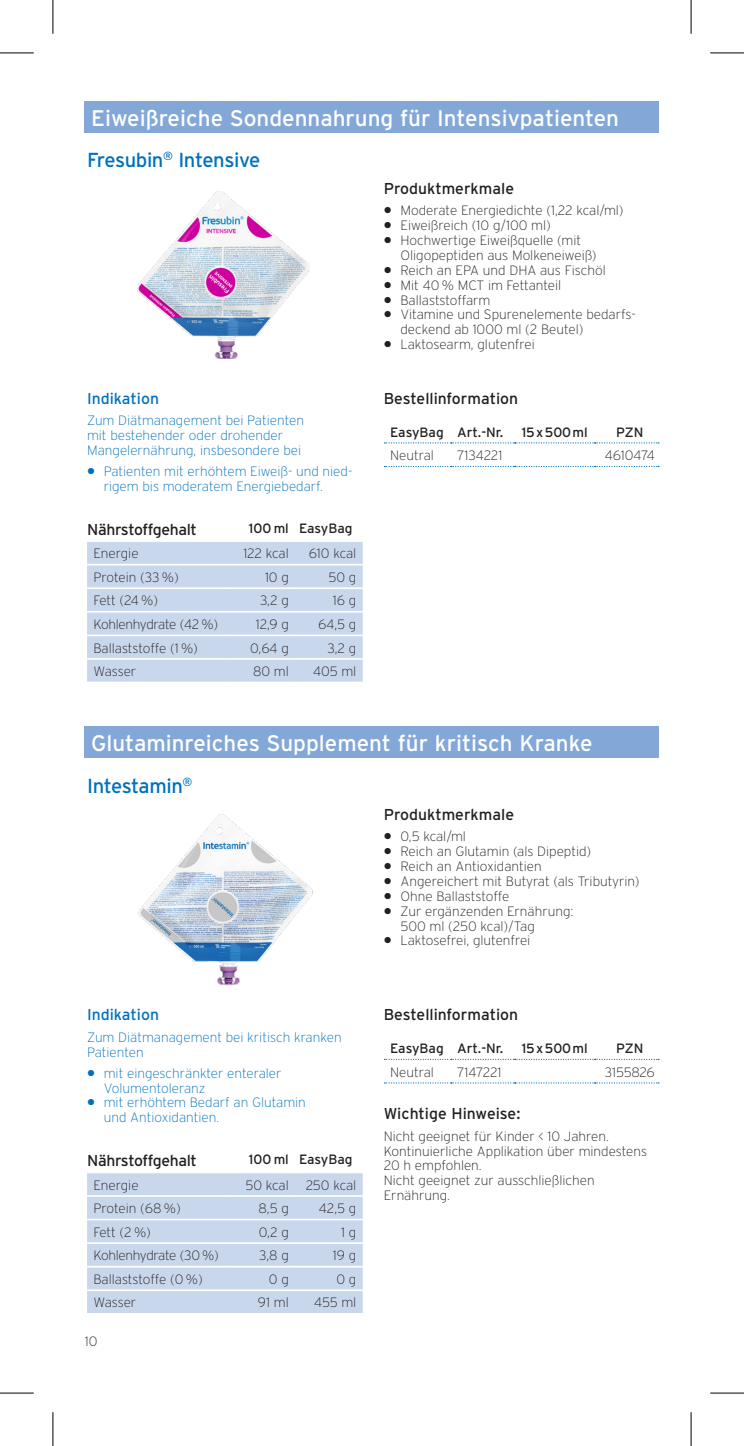
<style>
.page{position:relative;width:744px;height:1446px;background:#fff}
.page>*{position:absolute;margin:0;border:0;box-sizing:border-box;transform-origin:0 0}
.t1{font:22.5px "Interstate";color:#fff}
.t2{font:20.25px "Interstate";letter-spacing:-.02em;color:#0071bb}
.t3{font:15.75px "Interstate";color:#231f20}
.t4{font:15.75px "Interstate";letter-spacing:-.02em;color:#231f20}
.t5{font:15.75px "Interstate";color:#0071bb}
.t6{font:200 13.5px/14.8px "Interstate";color:#231f20}
.t7{font:200 13.5px/14.8px "Interstate";color:#0071bb}
.t8{font:13.5px "Interstate";color:#231f20}
.t9{font:200 13.5px "Interstate";letter-spacing:-.02em;color:#231f20}
.s1{font-weight:900}
</style>
<div class="page">
<div style="left:87px;top:542px;width:276px;height:139px;background:#c9d7ed"></div>
<hr style="left:87px;top:563px;width:141px;height:2px;background:#fff">
<hr style="left:228px;top:563px;width:67px;height:2px;background:#fff">
<hr style="left:295px;top:563px;width:68px;height:2px;background:#fff">
<hr style="left:87px;top:587px;width:141px;height:2px;background:#fff">
<hr style="left:228px;top:587px;width:67px;height:2px;background:#fff">
<hr style="left:295px;top:587px;width:68px;height:2px;background:#fff">
<hr style="left:87px;top:611px;width:141px;height:1px;background:#fff">
<hr style="left:228px;top:611px;width:67px;height:1px;background:#fff">
<hr style="left:295px;top:611px;width:68px;height:1px;background:#fff">
<hr style="left:228px;top:634px;width:67px;height:2px;background:#fff">
<hr style="left:295px;top:634px;width:68px;height:2px;background:#fff">
<hr style="left:228px;top:658px;width:67px;height:1px;background:#fff">
<hr style="left:295px;top:658px;width:68px;height:1px;background:#fff">
<hr style="left:87px;top:634px;width:141px;height:2px;background:#fff">
<hr style="left:87px;top:658px;width:141px;height:1px;background:#fff">
<svg style="left:384px;top:442px;width:275px;height:25px"></svg>
<div style="left:85px;top:101px;width:574px;height:32px;background:#83a8d7"></div>
<div style="left:87px;top:1173px;width:276px;height:139px;background:#c9d7ed"></div>
<hr style="left:87px;top:1194px;width:141px;height:2px;background:#fff">
<hr style="left:228px;top:1194px;width:67px;height:2px;background:#fff">
<hr style="left:295px;top:1194px;width:68px;height:2px;background:#fff">
<hr style="left:87px;top:1218px;width:141px;height:2px;background:#fff">
<hr style="left:228px;top:1218px;width:67px;height:2px;background:#fff">
<hr style="left:295px;top:1218px;width:68px;height:2px;background:#fff">
<hr style="left:87px;top:1242px;width:141px;height:1px;background:#fff">
<hr style="left:228px;top:1242px;width:67px;height:1px;background:#fff">
<hr style="left:295px;top:1242px;width:68px;height:1px;background:#fff">
<hr style="left:228px;top:1265px;width:67px;height:2px;background:#fff">
<hr style="left:295px;top:1265px;width:68px;height:2px;background:#fff">
<hr style="left:228px;top:1289px;width:67px;height:1px;background:#fff">
<hr style="left:295px;top:1289px;width:68px;height:1px;background:#fff">
<hr style="left:87px;top:1265px;width:141px;height:2px;background:#fff">
<hr style="left:87px;top:1289px;width:141px;height:1px;background:#fff">
<svg style="left:384px;top:1058px;width:275px;height:25px"></svg>
<div style="left:85px;top:726px;width:574px;height:32px;background:#83a8d7"></div>
<img style="left:138px;top:191px;width:171px;height:167px">
<img style="left:138px;top:814px;width:175px;height:172px">
<hr style="left:0;top:53px;width:34px;height:1px;background:#000">
<hr style="left:710px;top:53px;width:34px;height:1px;background:#000">
<hr style="left:0;top:1392px;width:34px;height:1px;background:#000">
<hr style="left:710px;top:1392px;width:34px;height:1px;background:#000">
<hr style="left:53px;top:0;width:1px;height:34px;background:#000">
<hr style="left:53px;top:1411px;width:1px;height:34px;background:#000">
<hr style="left:690px;top:0;width:1px;height:34px;background:#000">
<hr style="left:690px;top:1411px;width:1px;height:34px;background:#000">
<h1 class="t1" style="left:91px;top:105px;width:529px">Eiweißreiche Sondennahrung für Intensivpatienten</h1>
<h2 class="t2" style="left:87px;top:149px;width:175px">Fresubin<sup>®</sup> Intensive</h2>
<p class="t5" style="left:87px;top:389px;width:73px">Indikation</p>
<p class="t7" style="left:87px;top:413px;width:218px">Zum Diätmanagement bei Patienten mit bestehender oder drohender<br>Mangelernährung, insbesondere bei</p>
<p class="t7" style="left:104px;top:464px;width:250px;text-indent:-17px"><span class="s1">•</span> Patienten mit erhöhtem Eiweiß- und nied&shy;rigem bis moderatem Energiebedarf.</p>
<p class="t4" style="left:87px;top:520px;width:111px">Nährstoffgehalt</p>
<p class="t8" style="left:249px;top:520px;width:105px">100 ml EasyBag</p>
<p class="t6" style="left:93px;top:546px;width:47px">Energie</p>
<p class="t6" style="left:243px;top:546px;width:47px">122 kcal</p>
<p class="t6" style="left:309px;top:546px;width:49px">610 kcal</p>
<p class="t6" style="left:93px;top:569px;width:87px">Protein (33 %)</p>
<p class="t6" style="left:265px;top:569px;width:25px">10 g</p>
<p class="t6" style="left:328px;top:569px;width:29px">50 g</p>
<p class="t6" style="left:93px;top:593px;width:66px">Fett (24 %)</p>
<p class="t6" style="left:260px;top:593px;width:30px">3,2 g</p>
<p class="t6" style="left:333px;top:593px;width:25px">16 g</p>
<p class="t9" style="left:93px;top:617px;width:126px">Kohlenhydrate (42 %)</p>
<p class="t6" style="left:256px;top:616px;width:35px">12,9 g</p>
<p class="t6" style="left:318px;top:616px;width:40px">64,5 g</p>
<p class="t6" style="left:93px;top:640px;width:106px">Ballaststoffe (1 %)</p>
<p class="t6" style="left:250px;top:640px;width:40px">0,64 g</p>
<p class="t6" style="left:327px;top:640px;width:30px">3,2 g</p>
<p class="t6" style="left:93px;top:664px;width:44px">Wasser</p>
<p class="t6" style="left:253px;top:664px;width:37px">80 ml</p>
<p class="t6" style="left:313px;top:664px;width:45px">405 ml</p>
<p class="t3" style="left:384px;top:180px;width:132px">Produktmerkmale</p>
<p class="t6" style="left:384px;top:203px;width:241px"><span class="s1">•</span> Moderate Energiedichte (1,22 kcal/ml)</p>
<p class="t6" style="left:384px;top:218px;width:168px"><span class="s1">•</span> Eiweißreich (10 g/100 ml)</p>
<p class="t6" style="left:400px;top:233px;width:197px;text-indent:-17px"><span class="s1">•</span> Hochwertige Eiweißquelle (mit<br>Oligopeptiden aus Molkeneiweiß)</p>
<p class="t6" style="left:384px;top:262px;width:223px"><span class="s1">•</span> Reich an EPA und DHA aus Fischöl</p>
<p class="t6" style="left:384px;top:277px;width:179px"><span class="s1">•</span> Mit 40 % MCT im Fettanteil</p>
<p class="t6" style="left:384px;top:292px;width:108px"><span class="s1">•</span> Ballaststoffarm</p>
<p class="t6" style="left:400px;top:307px;width:236px;text-indent:-17px"><span class="s1">•</span> Vitamine und Spurenelemente bedarfs&shy;deckend ab 1000 ml (2 Beutel)</p>
<p class="t6" style="left:384px;top:337px;width:152px"><span class="s1">•</span> Laktosearm, glutenfrei</p>
<p class="t3" style="left:384px;top:389px;width:136px">Bestellinformation</p>
<p class="t8" style="left:390px;top:424px;width:114px">EasyBag Art.-Nr.</p>
<p class="t8" style="left:522px;top:424px;width:67px">15x500ml</p>
<p class="t8" style="left:616px;top:424px;width:29px">PZN</p>
<p class="t6" style="left:390px;top:448px;width:45px">Neutral</p>
<p class="t6" style="left:457px;top:448px;width:47px">7134221</p>
<p class="t6" style="left:605px;top:448px;width:51px">4610474</p>
<h1 class="t1" style="left:91px;top:730px;width:503px">Glutaminreiches Supplement für kritisch Kranke</h1>
<h2 class="t2" style="left:87px;top:774px;width:107px">Intestamin<sup>®</sup></h2>
<p class="t5" style="left:87px;top:1005px;width:73px">Indikation</p>
<p class="t7" style="left:87px;top:1029px;width:256px">Zum Diätmanagement bei kritisch kranken<br>Patienten</p>
<p class="t7" style="left:104px;top:1065px;width:179px;text-indent:-17px"><span class="s1">•</span> mit eingeschränkter enteraler<br>Volumentoleranz</p>
<p class="t7" style="left:104px;top:1095px;width:204px;text-indent:-17px"><span class="s1">•</span> mit erhöhtem Bedarf an Glutamin und Antioxidantien.</p>
<p class="t4" style="left:87px;top:1151px;width:111px">Nährstoffgehalt</p>
<p class="t8" style="left:249px;top:1151px;width:105px">100 ml EasyBag</p>
<p class="t6" style="left:93px;top:1177px;width:47px">Energie</p>
<p class="t6" style="left:245px;top:1177px;width:112px">50 kcal 250 kcal</p>
<p class="t6" style="left:93px;top:1200px;width:89px">Protein (68 %)</p>
<p class="t6" style="left:258px;top:1200px;width:32px">8,5 g</p>
<p class="t6" style="left:319px;top:1200px;width:39px">42,5 g</p>
<p class="t6" style="left:93px;top:1224px;width:59px">Fett (2 %)</p>
<p class="t6" style="left:259px;top:1224px;width:31px">0,2 g</p>
<p class="t6" style="left:341px;top:1224px;width:17px">1 g</p>
<p class="t9" style="left:93px;top:1247px;width:127px">Kohlenhydrate (30 %)</p>
<p class="t6" style="left:259px;top:1247px;width:31px">3,8 g</p>
<p class="t6" style="left:333px;top:1247px;width:25px">19 g</p>
<p class="t6" style="left:93px;top:1271px;width:111px">Ballaststoffe (0 %)</p>
<p class="t6" style="left:269px;top:1271px;width:21px">0 g</p>
<p class="t6" style="left:336px;top:1271px;width:21px">0 g</p>
<p class="t6" style="left:93px;top:1295px;width:44px">Wasser</p>
<p class="t6" style="left:258px;top:1295px;width:32px">91 ml</p>
<p class="t6" style="left:314px;top:1295px;width:44px">455 ml</p>
<p class="t6" style="left:85px;top:1333px;width:14px">10</p>
<p class="t3" style="left:384px;top:805px;width:132px">Produktmerkmale</p>
<p class="t6" style="left:384px;top:829px;width:84px"><span class="s1">•</span> 0,5 kcal/ml</p>
<p class="t6" style="left:384px;top:844px;width:209px"><span class="s1">•</span> Reich an Glutamin (als Dipeptid)</p>
<p class="t6" style="left:384px;top:858px;width:159px"><span class="s1">•</span> Reich an Antioxidantien</p>
<p class="t6" style="left:384px;top:873px;width:257px"><span class="s1">•</span> Angereichert mit Butyrat (als Tributyrin)</p>
<p class="t6" style="left:384px;top:888px;width:127px"><span class="s1">•</span> Ohne Ballaststoffe</p>
<p class="t6" style="left:400px;top:903px;width:174px;text-indent:-17px"><span class="s1">•</span> Zur ergänzenden Ernährung:<br>500 ml (250 kcal)/Tag</p>
<p class="t6" style="left:384px;top:933px;width:148px"><span class="s1">•</span> Laktosefrei, glutenfrei</p>
<p class="t3" style="left:384px;top:1005px;width:136px">Bestellinformation</p>
<p class="t8" style="left:390px;top:1040px;width:114px">EasyBag Art.-Nr.</p>
<p class="t8" style="left:522px;top:1040px;width:67px">15x500ml</p>
<p class="t8" style="left:616px;top:1040px;width:29px">PZN</p>
<p class="t6" style="left:390px;top:1064px;width:45px">Neutral</p>
<p class="t6" style="left:457px;top:1064px;width:46px">7147221</p>
<p class="t6" style="left:604px;top:1064px;width:51px">3155826</p>
<p class="t3" style="left:384px;top:1104px;width:138px">Wichtige Hinweise:</p>
<p class="t6" style="left:384px;top:1128px;width:265px">Nicht geeignet für Kinder &lt; 10 Jahren.<br>Kontinuierliche Applikation über mindestens<br>20 h empfohlen.<br>Nicht geeignet zur ausschließlichen<br>Ernährung.</p>
</div>
